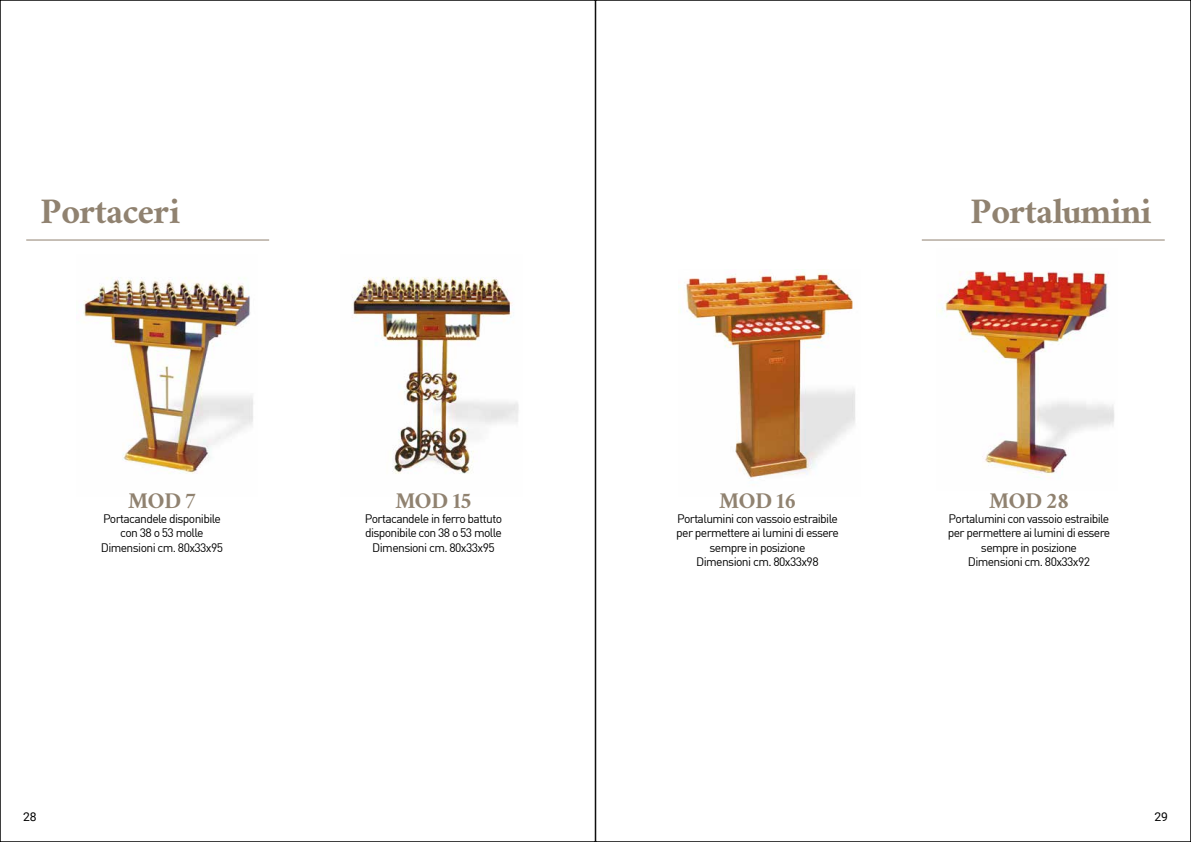
<style>
.page{position:relative;width:1191px;height:842px;background:#fff}
.page>*{position:absolute;margin:0;border:0;box-sizing:border-box;transform-origin:0 0}
.t1{font:40.3px "Ramaraja";color:#908270}
.t2{font:25.2px "Ramaraja";color:#908270}
.t3{font:12.1px/14.5px "DIN";letter-spacing:-.05em;color:#000;text-align:center}
.t4{font:12.1px "Roboto";color:#000}
</style>
<div class="page">
<img style="left:352px;top:277px;width:167px;height:197px">
<img style="left:83px;top:277px;width:170px;height:197px">
<hr style="left:26px;top:239px;width:243px;height:1px;background:#908270">
<img style="left:686px;top:269px;width:169px;height:210px">
<img style="left:940px;top:271px;width:174px;height:207px">
<hr style="left:921px;top:239px;width:243px;height:1px;background:#908270">
<h1 class="t1" style="left:41px;top:186px;width:140px">Portaceri</h1>
<h1 class="t1" style="left:970px;top:186px;width:181px">Portalumini</h1>
<h2 class="t2" style="left:128px;top:485px;width:69px">MOD 7</h2>
<p class="t3" style="left:101px;top:511px;width:124px">Portacandele disponibile con 38 o 53 molle<br>Dimensioni cm. 80x33x95</p>
<h2 class="t2" style="left:395px;top:485px;width:78px">MOD 15</h2>
<p class="t3" style="left:365px;top:511px;width:139px">Portacandele in ferro battuto disponibile con 38 o 53 molle<br>Dimensioni cm. 80x33x95</p>
<h2 class="t2" style="left:719px;top:485px;width:78px">MOD 16</h2>
<p class="t3" style="left:676px;top:511px;width:164px">Portalumini con vassoio estraibile per permettere ai lumini di essere sempre in posizione<br>Dimensioni cm. 80x33x98</p>
<h2 class="t2" style="left:989px;top:485px;width:81px">MOD 28</h2>
<p class="t3" style="left:947px;top:511px;width:164px">Portalumini con vassoio estraibile per permettere ai lumini di essere sempre in posizione<br>Dimensioni cm. 80x33x92</p>
<p class="t4" style="left:23px;top:808px;width:15px">28</p>
<p class="t4" style="left:1154px;top:808px;width:15px">29</p>
</div>
